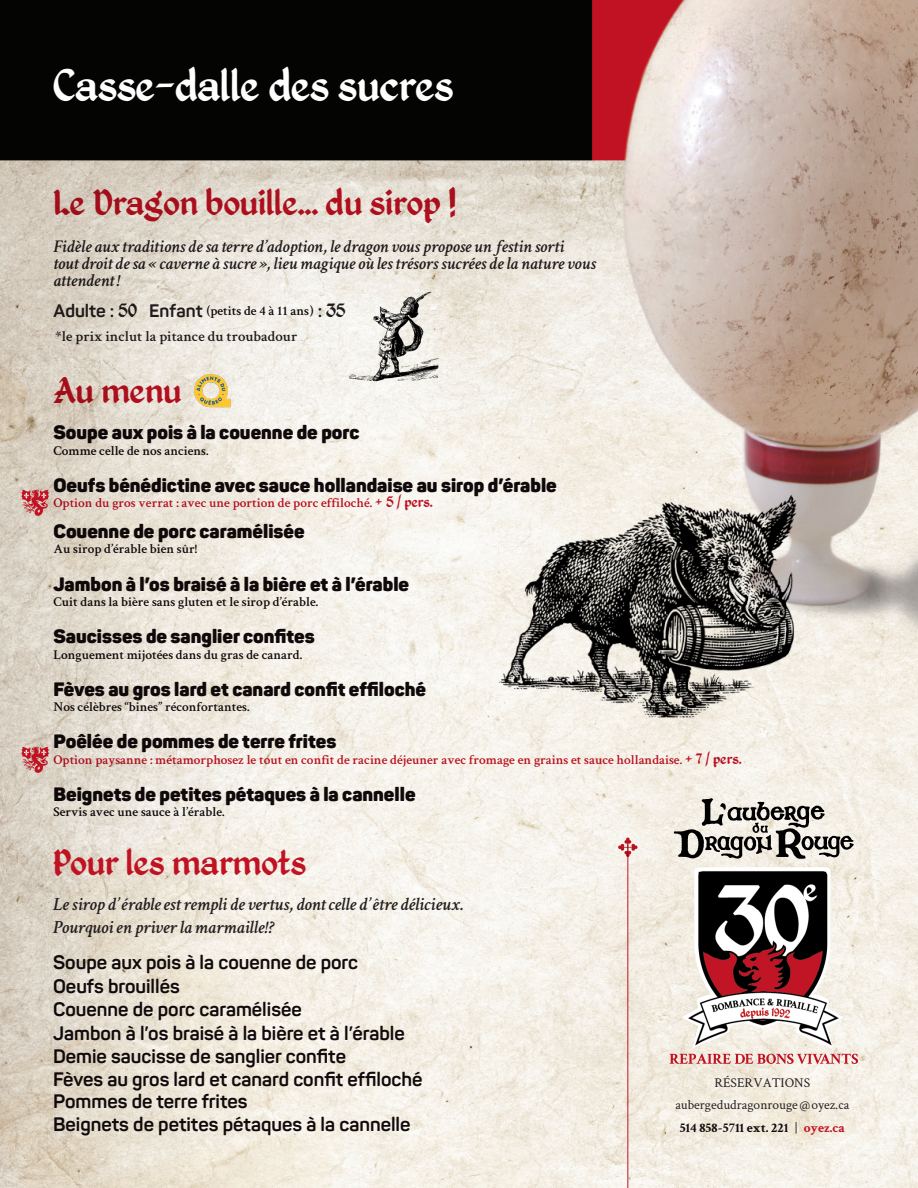
<style>
.page{position:relative;width:918px;height:1188px;background:#fff}
.page>*{position:absolute;margin:0;border:0;box-sizing:border-box;transform-origin:0 0}
.Section{font:49.5px "Kingthings Petrock";color:#fff}
.Item{font:39.9px "Kingthings Petrock";color:#c11223}
.t1{font:39.75px "Kingthings Petrock";color:#c11223}
.t2{font:900 19.2px "Panton";color:#110a0c}
.Item-2{font:700 19.2px "Panton";color:#110a0c}
.Item-3{font:italic 600 18.6px "Crimson Text";letter-spacing:-.005em;color:#231f20}
.t3{font:italic 600 17.85px/17.1px "Crimson Text";letter-spacing:-.005em;color:#231f20}
.t4{font:600 14.85px "Crimson Text";color:#231f20}
.t5{font:13.5px/22.5px "Crimson Text";color:#231f20;text-align:center}
.t6{font:600 13.5px "Crimson Text";color:#110a0c}
.t7{font:600 13.35px "Crimson Text";color:#110a0c}
.t8{font:600 13.35px "Crimson Text";color:#c11223}
.s1{font-family:"Panton";font-weight:700;font-size:17.85px;color:#231f20}
.s2{font-family:"Kingthings Petrock";font-weight:400;font-size:20.85px;color:#231f20}
.s3{font-family:"Kingthings Petrock";font-weight:400;font-size:16.35px}
.s4{font-weight:700;color:#110a0c}
.s5{font-weight:700;color:#c11223}
</style>
<div class="page">
<img style="left:0;top:0;width:918px;height:1188px">
<hr style="left:628px;top:843px;width:1px;height:345px;background:#c11223">
<svg style="left:618px;top:838px;width:20px;height:19px"></svg>
<svg style="left:670px;top:1054px;width:188px;height:10px;background:#df9897"></svg>
<svg style="left:674px;top:798px;width:180px;height:61px;background:#afaba4"></svg>
<img style="left:674px;top:865px;width:172px;height:183px">
<svg style="left:21px;top:746px;width:28px;height:28px"></svg>
<img style="left:341px;top:281px;width:112px;height:130px">
<svg style="left:21px;top:489px;width:28px;height:28px"></svg>
<img style="left:187px;top:367px;width:52px;height:47px">
<img style="left:485px;top:486px;width:328px;height:238px">
<p class="Section" style="left:53px;top:56px;width:402px">Casse-dalle des sucres</p>
<h3 class="t1" style="left:53px;top:179px;width:404px">Le Dragon bouille... du sirop !</h3>
<p class="t3" style="left:53px;top:236px;width:544px">Fidèle aux traditions de sa terre d’adoption, le dragon vous propose un festin sorti<br>tout droit de sa « caverne à sucre », lieu magique où les trésors sucrées de la nature vous attendent !</p>
<p class="t6" style="left:53px;top:301px;width:293px"><span class="s1">Adulte :</span> <span class="s2">50</span> <span class="s1">Enfant</span> (petits de 4 à 11 ans) <span class="s1">:</span> <span class="s2">35</span></p>
<p class="t4" style="left:56px;top:326px;width:243px">*le prix inclut la pitance du troubadour</p>
<h3 class="t1" style="left:53px;top:367px;width:130px">Au menu</h3>
<p class="t2" style="left:53px;top:420px;width:308px">Soupe aux pois à la couenne de porc</p>
<p class="t7" style="left:53px;top:441px;width:157px">Comme celle de nos anciens.</p>
<p class="t2" style="left:53px;top:473px;width:505px">Oeufs bénédictine avec sauce hollandaise au sirop d’érable</p>
<p class="t8" style="left:53px;top:494px;width:381px">Option du gros verrat : avec une portion de porc effiloché. <span class="s3">+ 5 / pers.</span></p>
<p class="t2" style="left:53px;top:519px;width:253px">Couenne de porc caramélisée</p>
<p class="t7" style="left:53px;top:540px;width:145px">Au sirop d’érable bien sûr!</p>
<p class="t2" style="left:53px;top:571px;width:357px">Jambon à l’os braisé à la bière et à l’érable</p>
<p class="t7" style="left:53px;top:592px;width:266px">Cuit dans la bière sans gluten et le sirop d’érable.</p>
<p class="t2" style="left:53px;top:624px;width:263px">Saucisses de sanglier confites</p>
<p class="t7" style="left:53px;top:645px;width:250px">Longuement mijotées dans du gras de canard.</p>
<p class="t2" style="left:53px;top:677px;width:374px">Fèves au gros lard et canard confit effiloché</p>
<p class="t7" style="left:53px;top:698px;width:198px">Nos célèbres ‘‘bines’’ réconfortantes.</p>
<p class="t2" style="left:53px;top:729px;width:284px">Poêlée de pommes de terre frites</p>
<p class="t8" style="left:53px;top:750px;width:690px">Option paysanne : métamorphosez le tout en confit de racine déjeuner avec fromage en grains et sauce hollandaise. <span class="s3">+ 7 / pers.</span></p>
<p class="t2" style="left:53px;top:782px;width:364px">Beignets de petites pétaques à la cannelle</p>
<p class="t7" style="left:53px;top:803px;width:173px">Servis avec une sauce à l’érable.</p>
<p class="Item" style="left:53px;top:839px;width:254px">Pour les marmots</p>
<p class="Item-3" style="left:53px;top:891px;width:412px">Le sirop d’érable est rempli de vertus, dont celle d’être délicieux.</p>
<p class="Item-3" style="left:53px;top:914px;width:223px">Pourquoi en priver la marmaille!?</p>
<p class="Item-2" style="left:53px;top:951px;width:306px">Soupe aux pois à la couenne de porc</p>
<p class="Item-2" style="left:53px;top:974px;width:128px">Oeufs brouillés</p>
<p class="Item-2" style="left:53px;top:997px;width:250px">Couenne de porc caramélisée</p>
<p class="Item-2" style="left:53px;top:1022px;width:353px">Jambon à l’os braisé à la bière et à l’érable</p>
<p class="Item-2" style="left:53px;top:1045px;width:294px">Demie saucisse de sanglier confite</p>
<p class="Item-2" style="left:53px;top:1068px;width:371px">Fèves au gros lard et canard confit effiloché</p>
<p class="Item-2" style="left:53px;top:1089px;width:196px">Pommes de terre frites</p>
<p class="Item-2" style="left:53px;top:1112px;width:359px">Beignets de petites pétaques à la cannelle</p>
<p class="t5" style="left:675px;top:1071px;width:175px">RÉSERVATIONS aubergedudragonrouge@oyez.ca<br><span class="s4">514 858-5711 ext. 221</span> | <span class="s5">oyez.ca</span></p>
</div>
